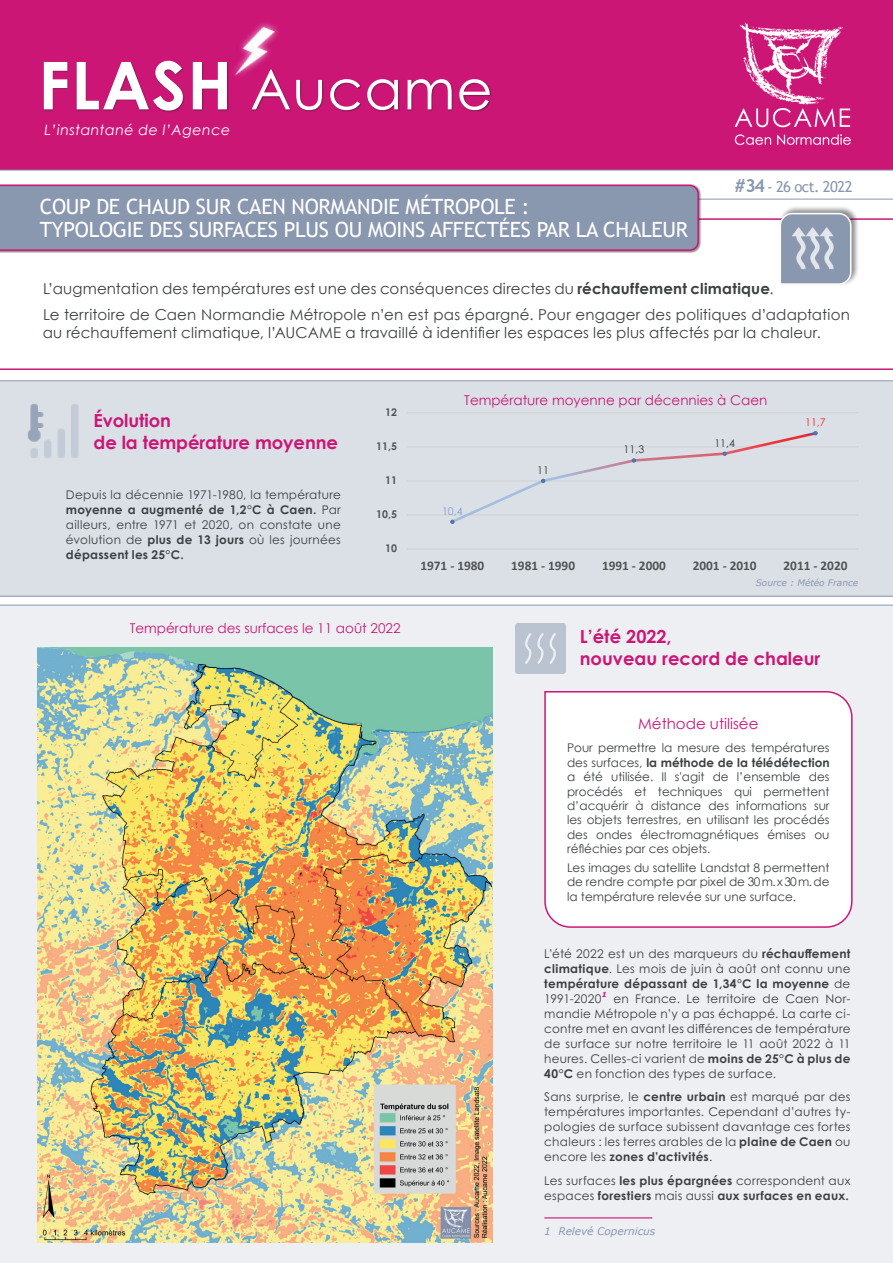
<style>
.page{position:relative;width:893px;height:1263px;background:#fff}
.page>*{position:absolute;margin:0;border:0;box-sizing:border-box;transform-origin:0 0}
.t1{font:55.5px "Century Gothic";letter-spacing:.02em;color:#fff}
.t2{font:21px/22.5px "Trebuchet MS";letter-spacing:-.015em;color:#fff}
.t3{font:700 18px/21.6px "Century Gothic";letter-spacing:-.005em;color:#cb1676}
.t4{font:15px/26.5px "Century Gothic";letter-spacing:.01em;color:#3c4042}
.t5{font:15px "Century Gothic";color:#cb1676}
.t6{font:15px "Trebuchet MS";letter-spacing:-.04em;color:#8997af}
.t7{font:italic 14.25px "Century Gothic";letter-spacing:.03em;color:#fff}
.t8{font:13.5px "Century Gothic";color:#cb1676}
.t9{font:700 13.35px "Calibri";color:#515455}
.t10{font:12px/15px "Century Gothic Pro";letter-spacing:.02em;color:#3c4042;text-align:justify}
.t11{font:12px/14.4px "Century Gothic";color:#3c4042;text-align:justify}
.t12{font:700 12px/15px "Century Gothic Pro";letter-spacing:.02em;color:#3c4042}
.t13{font:700 10.65px "Century Gothic Pro";letter-spacing:.005em;color:#515455}
.t14{font:10.65px "Century Gothic Pro";color:#36393c}
.t15{font:10.65px "Century Gothic Pro";color:#80a2d4}
.t16{font:10.65px "Century Gothic Pro";color:#ee2d2d}
.t17{font:italic 10.5px "Verdana";color:#8997af}
.t18{font:italic 9px "Verdana";color:#8997af}
.t19{font:700 7.95px "Calibri";letter-spacing:-.005em;color:#515455}
.t20{font:italic 700 7.05px "Verdana";color:#cb1676}
.s1{font-weight:700;font-size:66px}
.s2{font-weight:700;font-size:18px}
.s3{font-weight:700}
.s4{font-weight:400}
</style>
<div class="page">
<div style="left:0;top:0;width:893px;height:170px;background:#cb1676"></div>
<div style="left:43px;top:61px;width:449px;height:52px;background:#231f20;opacity:.5"></div>
<svg style="left:224px;top:91px;width:61px;height:1px"></svg>
<img style="left:216px;top:23px;width:75px;height:68px">
<img style="left:734px;top:22px;width:117px;height:123px">
<div style="left:0;top:605px;width:893px;height:658px;background:#edeff3"></div>
<svg style="left:0;top:170px;width:893px;height:29px"></svg>
<svg style="left:0;top:218px;width:893px;height:152px"></svg>
<svg style="left:0;top:184px;width:700px;height:68px;background:#8d91ac"></svg>
<div style="left:0;top:381px;width:893px;height:215px;background:#dbe0e7"></div>
<div style="left:778px;top:205px;width:81px;height:81px;background:#231f20;opacity:.5"></div>
<svg style="left:779px;top:212px;width:73px;height:74px"></svg>
<img style="left:788px;top:221px;width:54px;height:54px">
<hr style="left:544px;top:1217px;width:108px;height:1px;background:#cb1676">
<img style="left:516px;top:624px;width:49px;height:49px">
<img style="left:22px;top:399px;width:65px;height:64px">
<img style="left:38px;top:648px;width:455px;height:594px">
<hr style="left:407px;top:515px;width:452px;height:1px;background:#cfd1d0">
<hr style="left:407px;top:481px;width:452px;height:1px;background:#cfd1d0">
<hr style="left:407px;top:447px;width:452px;height:1px;background:#cfd1d0">
<hr style="left:407px;top:412px;width:452px;height:1px;background:#cfd1d0">
<hr style="left:407px;top:549px;width:452px;height:1px;background:#cfd1d0">
<svg style="left:450px;top:431px;width:367px;height:93px;background:#d9dce3"></svg>
<svg style="left:544px;top:690px;width:309px;height:238px"></svg>
<h1 class="t1" style="left:38px;top:51px;width:456px"><span class="s1">FLASH</span> Aucame</h1>
<p class="t7" style="left:45px;top:120px;width:187px">L’instantané de l’Agence</p>
<h2 class="t2" style="left:40px;top:195px;width:650px">COUP DE CHAUD SUR CAEN NORMANDIE MÉTROPOLE :<br>TYPOLOGIE DES SURFACES PLUS OU MOINS AFFECTÉES PAR LA CHALEUR</h2>
<p class="t6" style="left:735px;top:178px;width:119px"><span class="s2">#34</span> - 26 oct. 2022</p>
<p class="t4" style="left:43px;top:275px;width:808px">L’augmentation des températures est une des conséquences directes du <span class="s3">réchauffement climatique</span>.<br>Le territoire de Caen Normandie Métropole n’en est pas épargné. Pour engager des politiques d’adaptation</p>
<p class="t4" style="left:43px;top:319px;width:780px">au réchauffement climatique, l’AUCAME a travaillé à identifier les espaces les plus affectés par la chaleur.</p>
<p class="t19" style="left:543px;top:289px;width:155px">Moyenne de température par décennie à Caen</p>
<h3 class="t3" style="left:94px;top:409px;width:246px">Évolution<br>de la température moyenne</h3>
<p class="t10" style="left:66px;top:487px;width:276px">Depuis la décennie 1971-1980, la température <span class="s3">moyenne a augmenté de 1,2°C à Caen.</span> Par ailleurs, entre 1971 et 2020, on constate une évolution de <span class="s3">plus de 13 jours</span> où les journées <span class="s3">dépassent les 25°C.</span></p>
<p class="t13" style="left:385px;top:406px;width:13px">12</p>
<p class="t13" style="left:376px;top:440px;width:22px">11,5</p>
<p class="t13" style="left:385px;top:474px;width:13px">11</p>
<p class="t13" style="left:376px;top:508px;width:22px">10,5</p>
<p class="t13" style="left:385px;top:542px;width:13px">10</p>
<p class="t8" style="left:130px;top:618px;width:272px">Température des surfaces le 11 août 2022</p>
<p class="t8" style="left:464px;top:390px;width:305px">Température moyenne par décennies à Caen</p>
<p class="t15" style="left:442px;top:504px;width:22px">10,4</p>
<p class="t14" style="left:537px;top:463px;width:13px">11</p>
<p class="t14" style="left:624px;top:443px;width:22px">11,3</p>
<p class="t14" style="left:714px;top:436px;width:22px">11,4</p>
<p class="t16" style="left:805px;top:416px;width:22px">11,7</p>
<p class="t9" style="left:420px;top:556px;width:65px">1971 - 1980</p>
<p class="t9" style="left:511px;top:556px;width:65px">1981 - 1990</p>
<p class="t9" style="left:602px;top:556px;width:65px">1991 - 2000</p>
<p class="t9" style="left:693px;top:556px;width:65px">2001 - 2010</p>
<p class="t9" style="left:784px;top:556px;width:65px">2011 - 2020</p>
<p class="t18" style="left:756px;top:577px;width:104px">Source : Météo France</p>
<h3 class="t3" style="left:580px;top:625px;width:242px">L’été 2022,<br>nouveau record de chaleur</h3>
<p class="t5" style="left:638px;top:713px;width:122px">Méthode utilisée</p>
<p class="t11" style="left:567px;top:741px;width:264px">Pour permettre la mesure des températures des surfaces, <span class="s3">la méthode de la télédétection </span>a été utilisée. Il s'agit de l’ensemble des procédés et techniques qui permettent d’acquérir à distance des informations sur les objets terrestres, en utilisant les procédés des ondes électromagnétiques émises ou réfléchies par ces objets.</p>
<p class="t11" style="left:567px;top:860px;width:264px">Les images du satellite Landstat 8 permettent de rendre compte par pixel de 30 m. x 30 m. de la température relevée sur une surface.</p>
<p class="t10" style="left:544px;top:946px;width:308px">L’été 2022 est un des marqueurs du <span class="s3">réchauffement climatique</span>. Les mois de juin à août ont connu une <span class="s3">température dépassant de 1,34°C la moyenne</span> de 1991-2020</p>
<p class="t20" style="left:602px;top:990px;width:6px">1</p>
<p class="t10" style="left:544px;top:991px;width:308px;text-indent:69px">en France. Le territoire de Caen Nor&shy;mandie Métropole n’y a pas échappé. La carte ci&shy;contre met en avant les différences de température de surface sur notre territoire le 11 août 2022 à 11 heures. Celles-ci varient de <span class="s3">moins de 25°C à plus de 40°C</span> en fonction des types de surface.</p>
<p class="t10" style="left:544px;top:1089px;width:308px">Sans surprise, le <span class="s3">centre urbain</span> est marqué par des températures importantes. Cependant d’autres ty&shy;pologies de surface subissent davantage ces fortes chaleurs : les terres arables de la <span class="s3">plaine de Caen</span> ou encore les <span class="s3">zones d’activités</span>.</p>
<p class="t12" style="left:544px;top:1173px;width:308px"><span class="s4">Les surfaces</span> les plus épargnées <span class="s4">correspondent aux espaces</span> forestiers <span class="s4">mais aussi</span> aux surfaces en eaux.</p>
<p class="t17" style="left:544px;top:1224px;width:113px">1 Relevé Copernicus</p>
</div>
